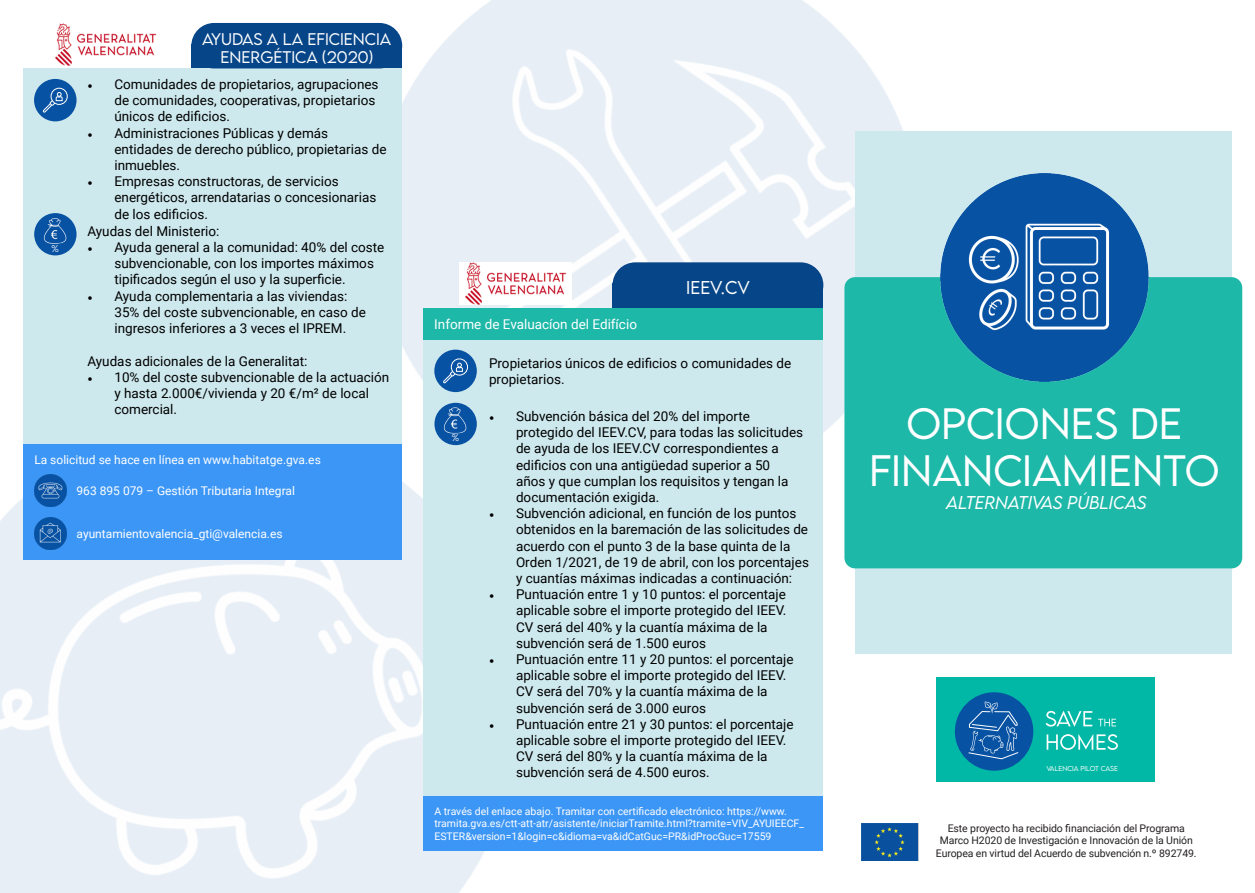
<style>
.page{position:relative;width:1255px;height:893px;background:#fff}
.page>*{position:absolute;margin:0;border:0;box-sizing:border-box;transform-origin:0 0}
.t1{font:300 39px/46.8px "LEMONMILK";color:#fff;text-align:center}
.t2{font:italic 300 16.5px "LEMONMILK";color:#fff}
.t3{font:300 16.5px "LEMONMILK";color:#fff}
.t4{font:300 15px/18px "LEMONMILK";color:#fff;text-align:center}
.t5{font:13.5px/16.2px "Roboto";color:#000}
.t6{font:13.5px "Roboto";color:#fff}
.t7{font:12px "Roboto";color:#fff}
.t8{font:10.5px/12.6px "Roboto";color:#fff}
.t9{font:10.5px/12.6px "Roboto";letter-spacing:-.01em;color:#231f20;text-align:center}
.t10{font:300 8.85px "LEMONMILK";color:#fff}
.t11{font:300 6.45px "LEMONMILK";color:#fff}
.s1{font-family:"Minion Pro"}
</style>
<div class="page">
<img style="left:384px;top:0;width:519px;height:433px">
<img style="left:0;top:350px;width:584px;height:543px">
<div style="left:855px;top:131px;width:376px;height:522px;background:#cee9ee"></div>
<div style="left:844px;top:277px;width:398px;height:291px;background:#1db8a8;border-radius:11px"></div>
<img style="left:861px;top:823px;width:57px;height:38px">
<img style="left:940px;top:173px;width:208px;height:208px">
<div style="left:936px;top:677px;width:218px;height:105px;background:#00b8a5"></div>
<div style="left:954px;top:692px;width:79px;height:79px;background:#0852a3;border-radius:50%"></div>
<svg style="left:1045px;top:711px;width:71px;height:16px"></svg>
<svg style="left:1046px;top:734px;width:71px;height:16px"></svg>
<svg style="left:968px;top:702px;width:50px;height:57px"></svg>
<svg style="left:612px;top:290px;width:211px;height:18px"></svg>
<div style="left:423px;top:339px;width:400px;height:457px;background:#cee9ee"></div>
<div style="left:423px;top:796px;width:400px;height:54px;background:#3c96f6"></div>
<div style="left:612px;top:262px;width:211px;height:46px;background:#064588;border-radius:23px"></div>
<div style="left:434px;top:350px;width:43px;height:42px;background:#0852a3;border-radius:50%"></div>
<div style="left:451px;top:359px;width:17px;height:16px;border:1px solid #fff;border-radius:50%"></div>
<svg style="left:443px;top:363px;width:20px;height:21px"></svg>
<div style="left:434px;top:403px;width:43px;height:42px;background:#0852a3;border-radius:50%"></div>
<img style="left:443px;top:407px;width:27px;height:27px">
<div style="left:423px;top:308px;width:400px;height:31px;background:#1db8a8"></div>
<svg style="left:191px;top:50px;width:211px;height:18px"></svg>
<div style="left:23px;top:68px;width:379px;height:376px;background:#cee9ee"></div>
<div style="left:23px;top:444px;width:379px;height:116px;background:#3c96f6"></div>
<div style="left:191px;top:23px;width:211px;height:45px;background:#064588;border-radius:23px"></div>
<div style="left:34px;top:79px;width:43px;height:42px;background:#0852a3;border-radius:50%"></div>
<div style="left:51px;top:88px;width:17px;height:17px;border:1px solid #fff;border-radius:50%"></div>
<svg style="left:42px;top:92px;width:21px;height:21px"></svg>
<div style="left:34px;top:213px;width:43px;height:42px;background:#0852a3;border-radius:50%"></div>
<img style="left:43px;top:217px;width:27px;height:27px">
<img style="left:34px;top:475px;width:32px;height:32px">
<img style="left:34px;top:517px;width:32px;height:32px">
<img style="left:459px;top:262px;width:112px;height:43px">
<img style="left:55px;top:23px;width:102px;height:43px">
<p class="t4" style="left:202px;top:30px;width:191px">AYUDAS A LA EFICIENCIA<br>ENERGÉTICA (2020)</p>
<p class="t10" style="left:52px;top:243px;width:9px">%</p>
<p class="t5" style="left:114px;top:76px;width:266px;text-indent:-27px"><span class="s1">•</span> Comunidades de propietarios, agrupaciones de comunidades, cooperativas, propietarios únicos de edificios.</p>
<p class="t5" style="left:114px;top:124px;width:273px;text-indent:-27px"><span class="s1">•</span> Administraciones Públicas y demás entidades de derecho público, propietarias de inmuebles.</p>
<p class="t5" style="left:114px;top:173px;width:263px;text-indent:-27px"><span class="s1">•</span> Empresas constructoras, de servicios energéticos, arrendatarias o concesionarias de los edificios.</p>
<p class="t5" style="left:87px;top:222px;width:134px">Ayudas del Ministerio:</p>
<p class="t5" style="left:114px;top:239px;width:271px;text-indent:-27px"><span class="s1">•</span> Ayuda general a la comunidad: 40% del coste subvencionable, con los importes máximos tipificados según el uso y la superficie.</p>
<p class="t5" style="left:114px;top:287px;width:253px;text-indent:-27px"><span class="s1">•</span> Ayuda complementaria a las viviendas:<br>35% del coste subvencionable, en caso de ingresos inferiores a 3 veces el IPREM.</p>
<p class="t5" style="left:87px;top:352px;width:222px">Ayudas adicionales de la Generalitat:</p>
<p class="t5" style="left:114px;top:368px;width:276px;text-indent:-27px"><span class="s1">•</span> 10% del coste subvencionable de la actuación y hasta 2.000€/vivienda y 20 €/m² de local comercial.</p>
<p class="t7" style="left:34px;top:451px;width:288px">La solicitud se hace en línea en www.habitatge.gva.es</p>
<p class="t7" style="left:77px;top:482px;width:220px">963 895 079 – Gestión Tributaria Integral</p>
<p class="t7" style="left:77px;top:525px;width:207px">ayuntamientovalencia_gti@valencia.es</p>
<p class="t6" style="left:434px;top:314px;width:204px">Informe de Evaluacíon del Edifício</p>
<p class="t3" style="left:686px;top:277px;width:65px">IEEV.CV</p>
<p class="t5" style="left:489px;top:354px;width:304px">Propietarios únicos de edificios o comunidades de propietarios.</p>
<p class="t5" style="left:516px;top:408px;width:288px;text-indent:-27px"><span class="s1">•</span> Subvención básica del 20% del importe protegido del IEEV.CV, para todas las solicitudes de ayuda de los IEEV.CV correspondientes a edificios con una antigüedad superior a 50<br>años y que cumplan los requisitos y tengan la documentación exigida.</p>
<p class="t5" style="left:516px;top:505px;width:294px;text-indent:-27px"><span class="s1">•</span> Subvención adicional, en función de los puntos obtenidos en la baremación de las solicitudes de acuerdo con el punto 3 de la base quinta de la Orden 1/2021, de 19 de abril, con los porcentajes y cuantías máximas indicadas a continuación:</p>
<p class="t5" style="left:516px;top:586px;width:272px;text-indent:-27px"><span class="s1">•</span> Puntuación entre 1 y 10 puntos: el porcentaje aplicable sobre el importe protegido del IEEV.<br>CV será del 40% y la cuantía máxima de la subvención será de 1.500 euros</p>
<p class="t5" style="left:516px;top:651px;width:279px;text-indent:-27px"><span class="s1">•</span> Puntuación entre 11 y 20 puntos: el porcentaje aplicable sobre el importe protegido del IEEV.<br>CV será del 70% y la cuantía máxima de la subvención será de 3.000 euros</p>
<p class="t5" style="left:516px;top:715px;width:279px;text-indent:-27px"><span class="s1">•</span> Puntuación entre 21 y 30 puntos: el porcentaje aplicable sobre el importe protegido del IEEV.<br>CV será del 80% y la cuantía máxima de la subvención será de 4.500 euros.</p>
<p class="t8" style="left:434px;top:804px;width:371px">A través del enlace abajo. Tramitar con certificado electrónico: https://www. tramita.gva.es/ctt-att-atr/asistente/iniciarTramite.html?tramite=VIV_AYUIEECF_<br>ESTER&amp;version=1&amp;login=c&amp;idioma=va&amp;idCatGuc=PR&amp;idProcGuc=17559</p>
<p class="t10" style="left:452px;top:432px;width:9px">%</p>
<p class="t1" style="left:869px;top:400px;width:352px">OPCIONES DE<br>FINANCIAMIENTO</p>
<p class="t2" style="left:946px;top:491px;width:202px">ALTERNATIVAS PÚBLICAS</p>
<p class="t11" style="left:1046px;top:764px;width:73px">VALENCIA PILOT CASE</p>
<p class="t9" style="left:935px;top:821px;width:262px">Este proyecto ha recibido financiación del Programa<br>Marco H2020 de Investigación e Innovación de la Unión<br>Europea en virtud del Acuerdo de subvención n.º 892749.</p>
</div>
